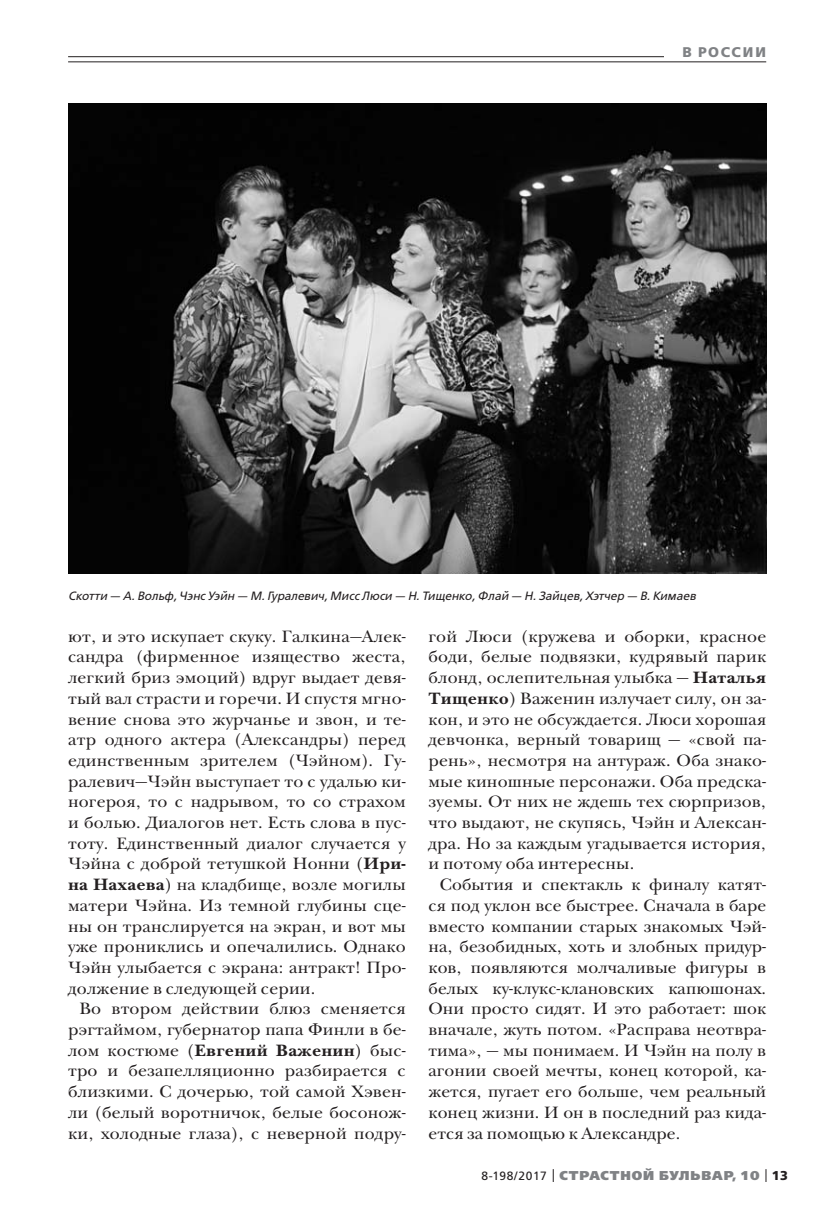
<style>
.page{position:relative;width:823px;height:1219px;background:#fff}
.page>*{position:absolute;margin:0;border:0;box-sizing:border-box;transform-origin:0 0}
.t1{font:17px/20.6px "New Baskerville ITC";letter-spacing:.01em;color:#231f20;text-align:justify}
.t2{font:700 14px "Free Set";letter-spacing:.105em;color:#808285}
.t3{font:800 12.8px "Free Set";letter-spacing:.07em;color:#808285}
.t4{font:italic 12px "Free Set";color:#231f20}
.s1{font-weight:700}
.s2{font-weight:400;font-size:12px;color:#231f20}
.s3{font-weight:700;color:#231f20}
</style>
<div class="page">
<svg style="left:552px;top:1169px;width:1px;height:13px"></svg>
<svg style="left:765px;top:1169px;width:1px;height:13px"></svg>
<hr style="left:68px;top:56px;width:697px;height:1px;background:#231f20">
<div style="left:663px;top:41px;width:102px;height:21px;background:#fff"></div>
<hr style="left:68px;top:62px;width:697px;height:1px;background:#231f20">
<img style="left:68px;top:103px;width:697px;height:471px">
<p class="t2" style="left:682px;top:45px;width:85px">В РОССИИ</p>
<p class="t4" style="left:68px;top:590px;width:629px">Скотти — А. Вольф, Чэнс Уэйн — М. Гуралевич, Мисс Люси — Н. Тищенко, Флай — Н. Зайцев, Хэтчер — В. Кимаев</p>
<p class="t1" style="left:68px;top:627px;width:339px">ют, и это искупает скуку. Галкина—Алек&shy;сандра (фирменное изящество жеста, легкий бриз эмоций) вдруг выдает девя&shy;тый вал страсти и горечи. И спустя мгно&shy;вение снова это журчанье и звон, и те&shy;атр одного актера (Александры) перед единственным зрителем (Чэйном). Гу&shy;ралевич—Чэйн выступает то с удалью ки&shy;ногероя, то с надрывом, то со страхом и болью. Диалогов нет. Есть слова в пус&shy;тоту. Единственный диалог случается у Чэйна с доброй тетушкой Нонни (<span class="s1">Ири&shy;на Нахаева</span>) на кладбище, возле могилы матери Чэйна. Из темной глубины сце&shy;ны он транслируется на экран, и вот мы уже прониклись и опечалились. Однако Чэйн улыбается с экрана: антракт! Про&shy;должение в следующей серии.</p>
<p class="t1" style="left:68px;top:1000px;width:339px;text-indent:11px">Во втором действии блюз сменяется рэгтаймом, губернатор папа Финли в бе&shy;лом костюме (<span class="s1">Евгений Важенин</span>) быс&shy;тро и безапелляционно разбирается с близкими. С дочерью, той самой Хэвен&shy;ли (белый воротничок, белые босонож&shy;ки, холодные глаза), с неверной подру-</p>
<p class="t1" style="left:428px;top:627px;width:339px">гой Люси (кружева и оборки, красное боди, белые подвязки, кудрявый парик блонд, ослепительная улыбка — <span class="s1">Наталья Тищенко</span>) Важенин излучает силу, он за&shy;кон, и это не обсуждается. Люси хорошая девчонка, верный товарищ — «свой па&shy;рень», несмотря на антураж. Оба знако&shy;мые киношные персонажи. Оба предска&shy;зуемы. От них не ждешь тех сюрпризов, что выдают, не скупясь, Чэйн и Алексан&shy;дра. Но за каждым угадывается история, и потому оба интересны.</p>
<p class="t1" style="left:428px;top:876px;width:339px;text-indent:11px">События и спектакль к финалу катят&shy;ся под уклон все быстрее. Сначала в баре вместо компании старых знакомых Чэй&shy;на, безобидных, хоть и злобных придур&shy;ков, появляются молчаливые фигуры в белых ку-клукс-клановских капюшонах.<br>Они просто сидят. И это работает: шок вначале, жуть потом. «Расправа неотвра&shy;тима», — мы понимаем. И Чэйн на полу в агонии своей мечты, конец которой, ка&shy;жется, пугает его больше, чем реальный конец жизни. И он в последний раз кида&shy;ется за помощью к Александре.</p>
<p class="t3" style="left:481px;top:1169px;width:308px"><span class="s2">8-198/2017</span> СТРАСТНОЙ БУЛЬВАР, 10 <span class="s3">13</span></p>
</div>
